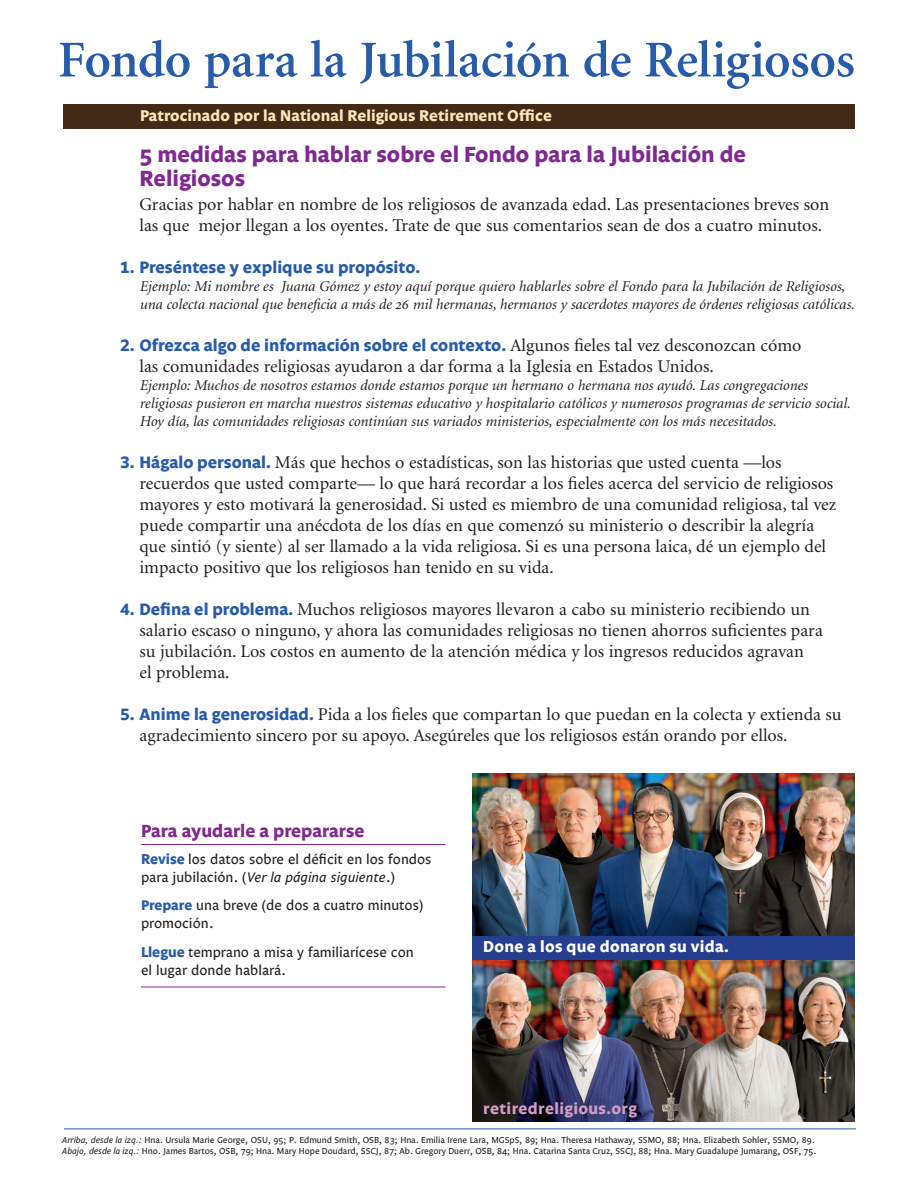
<style>
.page{position:relative;width:918px;height:1188px;background:#fff}
.page>*{position:absolute;margin:0;border:0;box-sizing:border-box;transform-origin:0 0}
.rfr_name_english{font:600 51.75px "Minion";letter-spacing:-.01em;color:#275caa}
._2017_Head_2{font:700 22.5px/24px "Legato";color:#802990}
._2017_step{font:18px/21px "Minion";color:#231f20}
._2017_intro{font:700 18px "Legato";color:#802990}
._2017_step-2{font:700 16.95px "Legato TF";color:#275caa}
.please_give_poster_2{font:700 16.2px "Legato";letter-spacing:.02em;color:#fff}
.t1{font:700 16.2px "Legato";letter-spacing:.02em;color:#d29ac5}
.t2{font:700 15.9px "Legato";letter-spacing:.005em;color:#fee4b8}
._2017_sample_text{font:italic 15px/18px "Minion";color:#231f20}
._2017_tips_text{font:14.25px/18px "Legato";color:#231f20}
.image_ID_small{font:9px "Legato";letter-spacing:-.005em;color:#231f20}
._2020_photo_ID_after{font:9px "Legato";letter-spacing:-.005em;color:#231f20}
.s1{font-family:"Minion Italic SC";font-style:normal}
.s2{font-family:"Minion";font-weight:400;font-size:18px;color:#231f20}
.s3{font-family:"Legato TF";font-weight:700;font-size:16.95px;color:#275caa}
.s4{font-weight:700;font-size:14.55px;color:#275caa}
.s5{font-style:italic}
.s6{font-weight:700;color:#275caa}
</style>
<div class="page">
<hr style="left:64px;top:1128px;width:792px;height:1px;background:#275caa">
<div style="left:63px;top:104px;width:792px;height:25px;background:#432a16"></div>
<hr style="left:141px;top:844px;width:305px;height:1px;background:#802990">
<hr style="left:141px;top:987px;width:305px;height:1px;background:#802990">
<img style="left:472px;top:774px;width:383px;height:162px">
<img style="left:472px;top:960px;width:383px;height:162px">
<div style="left:472px;top:936px;width:383px;height:24px;background:#253f8e"></div>
<p class="rfr_name_english" style="left:58px;top:34px;width:799px">Fondo para la Jubilación de Religiosos</p>
<p class="t2" style="left:140px;top:106px;width:413px">Patrocinado por la National Religious Retirement Office</p>
<p class="_2017_Head_2" style="left:140px;top:143px;width:608px">5 medidas para hablar sobre el Fondo para la Jubilación de<br>Religiosos</p>
<p class="_2017_step" style="left:139px;top:194px;width:691px">Gracias por hablar en nombre de los religiosos de avanzada edad. Las presentaciones breves son las que mejor llegan a los oyentes. Trate de que sus comentarios sean de dos a cuatro minutos.</p>
<p class="_2017_step-2" style="left:120px;top:257px;width:302px">1. Preséntese y explique su propósito.</p>
<p class="_2017_sample_text" style="left:140px;top:277px;width:716px">Ejemplo: Mi nombre es Juana Gómez y estoy aquí porque quiero hablarles sobre el Fondo para la Jubilación de Religiosos, una colecta nacional que beneficia a más de <span class="s1">26</span> mil hermanas, hermanos y sacerdotes mayores de órdenes religiosas católicas.</p>
<p class="_2017_step-2" style="left:120px;top:335px;width:683px">2. Ofrezca algo de información sobre el contexto. <span class="s2">Algunos fieles tal vez desconozcan cómo</span></p>
<p class="_2017_step" style="left:140px;top:356px;width:576px">las comunidades religiosas ayudaron a dar forma a la Iglesia en Estados Unidos.</p>
<p class="_2017_sample_text" style="left:140px;top:376px;width:712px">Ejemplo: Muchos de nosotros estamos donde estamos porque un hermano o hermana nos ayudó. Las congregaciones religiosas pusieron en marcha nuestros sistemas educativo y hospitalario católicos y numerosos programas de servicio social.<br>Hoy día, las comunidades religiosas continúan sus variados ministerios, especialmente con los más necesitados.</p>
<p class="_2017_step" style="left:140px;top:452px;width:698px;text-indent:-20px"><span class="s3">3. Hágalo personal.</span> Más que hechos o estadísticas, son las historias que usted cuenta —los recuerdos que usted comparte— lo que hará recordar a los fieles acerca del servicio de religiosos mayores y esto motivará la generosidad. Si usted es miembro de una comunidad religiosa, tal vez puede compartir una anécdota de los días en que comenzó su ministerio o describir la alegría que sintió (y siente) al ser llamado a la vida religiosa. Si es una persona laica, dé un ejemplo del impacto positivo que los religiosos han tenido en su vida.</p>
<p class="_2017_step" style="left:140px;top:599px;width:685px;text-indent:-20px"><span class="s3">4. Defina el problema.</span> Muchos religiosos mayores llevaron a cabo su ministerio recibiendo un salario escaso o ninguno, y ahora las comunidades religiosas no tienen ahorros suficientes para su jubilación. Los costos en aumento de la atención médica y los ingresos reducidos agravan<br>el problema.</p>
<p class="_2017_step" style="left:140px;top:704px;width:704px;text-indent:-20px"><span class="s3">5. Anime la generosidad.</span> Pida a los fieles que compartan lo que puedan en la colecta y extienda su agradecimiento sincero por su apoyo. Asegúreles que los religiosos están orando por ellos.</p>
<p class="_2017_intro" style="left:141px;top:820px;width:225px">Para ayudarle a prepararse</p>
<p class="_2017_tips_text" style="left:141px;top:851px;width:292px"><span class="s4">Revise</span> los datos sobre el déficit en los fondos para jubilación. (<span class="s5">Ver la página siguiente</span>.)</p>
<p class="_2017_tips_text" style="left:141px;top:897px;width:284px"><span class="s6">Prepare</span> una breve (de dos a cuatro minutos) promoción.</p>
<p class="_2017_tips_text" style="left:141px;top:944px;width:274px"><span class="s4">Llegue</span> temprano a misa y familiarícese con el lugar donde hablará.</p>
<p class="please_give_poster_2" style="left:483px;top:937px;width:247px">Done a los que donaron su vida.</p>
<p class="t1" style="left:483px;top:1100px;width:155px">retiredreligious.org</p>
<p class="_2020_photo_ID_after" style="left:62px;top:1135px;width:754px"><span class="s5">Arriba, desde la izq.:</span> Hna. Ursula Marie George, OSU, 95; P. Edmund Smith, OSB, 83; Hna. Emilia Irene Lara, MGSpS, 89; Hna. Theresa Hathaway, SSMO, 88; Hna. Elizabeth Sohler, SSMO, 89.</p>
<p class="image_ID_small" style="left:62px;top:1146px;width:756px"><span class="s5">Abajo, desde la izq.:</span> Hno. James Bartos, OSB, 79; Hna. Mary Hope Doudard, SSCJ, 87; Ab. Gregory Duerr, OSB, 84; Hna. Catarina Santa Cruz, SSCJ, 88; Hna. Mary Guadalupe Jumarang, OSF, 75.</p>
</div>
